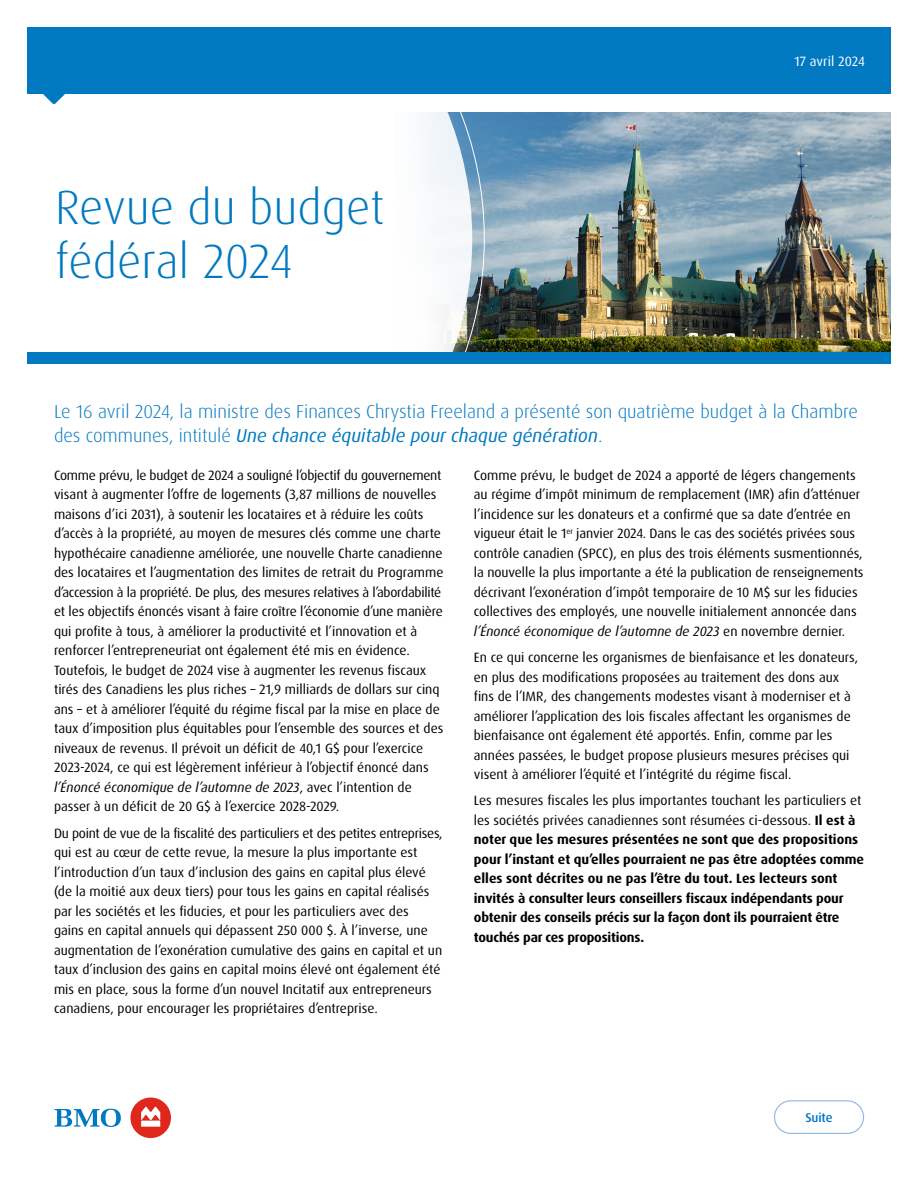
<style>
.page{position:relative;width:918px;height:1188px;background:#fff}
.page>*{position:absolute;margin:0;border:0;box-sizing:border-box;transform-origin:0 0}
.Cover_Title_H1{font:300 48px/54px "Dax Pro";color:#0079c1}
.Intro_Copy_Blue_H2{font:300 18.75px/24.8px "Dax Pro";color:#0079c1}
.Body_Copy{font:13.5px/19.5px "Dax Pro";color:#000}
.Body_Copy-2{font:700 13.5px/19.5px "Dax Pro";letter-spacing:-.01em;color:#000}
.Product_Name_H1{font:13.5px "Dax Pro";letter-spacing:.005em;color:#fff}
.t1{font:500 13.5px "Dax Pro";color:#fff}
.t2{font:500 12.75px "Dax OT";letter-spacing:-.01em;color:#0079c1}
.s1{font-weight:400;font-style:italic}
.s2{font-style:italic}
.s3{font-weight:400}
</style>
<div class="page">
<svg style="left:774px;top:1100px;width:90px;height:34px"></svg>
<svg style="left:55px;top:1109px;width:66px;height:18px"></svg>
<div style="left:130px;top:1098px;width:41px;height:40px;background:#df271c;border-radius:50%"></div>
<svg style="left:141px;top:1107px;width:19px;height:20px"></svg>
<img style="left:485px;top:112px;width:406px;height:241px">
<svg style="left:472px;top:112px;width:13px;height:241px"></svg>
<svg style="left:27px;top:112px;width:445px;height:241px"></svg>
<div style="left:27px;top:353px;width:864px;height:11px;background:#0079c1"></div>
<div style="left:27px;top:27px;width:864px;height:67px;background:#0079c1"></div>
<svg style="left:43px;top:94px;width:22px;height:28px"></svg>
<h1 class="Cover_Title_H1" style="left:55px;top:181px;width:331px">Revue du budget fédéral 2024</h1>
<h1 class="Product_Name_H1" style="left:794px;top:53px;width:72px">17 avril 2024</h1>
<p class="t1" style="left:826px;top:53px;width:40px">PAGE 1</p>
<h2 class="Intro_Copy_Blue_H2" style="left:54px;top:399px;width:806px">Le 16 avril 2024, la ministre des Finances Chrystia Freeland a présenté son quatrième budget à la Chambre des communes, intitulé <span class="s1">Une chance équitable pour chaque génération</span>.</h2>
<p class="Body_Copy" style="left:54px;top:466px;width:391px">Comme prévu, le budget de 2024 a souligné l’objectif du gouvernement visant à augmenter l’offre de logements (3,87 millions de nouvelles maisons d’ici 2031), à soutenir les locataires et à réduire les coûts d’accès à la propriété, au moyen de mesures clés comme une charte hypothécaire canadienne améliorée, une nouvelle Charte canadienne des locataires et l’augmentation des limites de retrait du Programme d’accession à la propriété. De plus, des mesures relatives à l’abordabilité et les objectifs énoncés visant à faire croître l’économie d’une manière qui profite à tous, à améliorer la productivité et l’innovation et à renforcer l’entrepreneuriat ont également été mis en évidence.<br>Toutefois, le budget de 2024 vise à augmenter les revenus fiscaux tirés des Canadiens les plus riches – 21,9 milliards de dollars sur cinq ans – et à améliorer l’équité du régime fiscal par la mise en place de taux d’imposition plus équitables pour l’ensemble des sources et des niveaux de revenus. Il prévoit un déficit de 40,1 G$ pour l’exercice 2023-2024, ce qui est légèrement inférieur à l’objectif énoncé dans <span class="s2">l’Énoncé économique de l’automne de 2023</span>, avec l’intention de passer à un déficit de 20 G$ à l’exercice 2028-2029.</p>
<p class="Body_Copy" style="left:54px;top:823px;width:390px">Du point de vue de la fiscalité des particuliers et des petites entreprises, qui est au cœur de cette revue, la mesure la plus importante est l’introduction d’un taux d’inclusion des gains en capital plus élevé (de la moitié aux deux tiers) pour tous les gains en capital réalisés par les sociétés et les fiducies, et pour les particuliers avec des<br>gains en capital annuels qui dépassent 250 000 $. À l’inverse, une augmentation de l’exonération cumulative des gains en capital et un taux d’inclusion des gains en capital moins élevé ont également été mis en place, sous la forme d’un nouvel Incitatif aux entrepreneurs canadiens, pour encourager les propriétaires d’entreprise.</p>
<p class="Body_Copy" style="left:474px;top:466px;width:391px">Comme prévu, le budget de 2024 a apporté de légers changements au régime d’impôt minimum de remplacement (IMR) afin d’atténuer l’incidence sur les donateurs et a confirmé que sa date d’entrée en vigueur était le 1<sup>er</sup> janvier 2024. Dans le cas des sociétés privées sous contrôle canadien (SPCC), en plus des trois éléments susmentionnés, la nouvelle la plus importante a été la publication de renseignements décrivant l’exonération d’impôt temporaire de 10 M$ sur les fiducies collectives des employés, une nouvelle initialement annoncée dans <span class="s2">l’Énoncé économique de l’automne de 2023</span> en novembre dernier.</p>
<p class="Body_Copy" style="left:474px;top:648px;width:386px">En ce qui concerne les organismes de bienfaisance et les donateurs, en plus des modifications proposées au traitement des dons aux fins de l’IMR, des changements modestes visant à moderniser et à améliorer l’application des lois fiscales affectant les organismes de bienfaisance ont également été apportés. Enfin, comme par les années passées, le budget propose plusieurs mesures précises qui visent à améliorer l’équité et l’intégrité du régime fiscal.</p>
<p class="Body_Copy-2" style="left:474px;top:791px;width:392px"><span class="s3">Les mesures fiscales les plus importantes touchant les particuliers et les sociétés privées canadiennes sont résumées ci-dessous.</span> Il est à noter que les mesures présentées ne sont que des propositions pour l’instant et qu’elles pourraient ne pas être adoptées comme elles sont décrites ou ne pas l’être du tout. Les lecteurs sont invités à consulter leurs conseillers fiscaux indépendants pour obtenir des conseils précis sur la façon dont ils pourraient être touchés par ces propositions.</p>
<p class="t2" style="left:805px;top:1109px;width:29px">Suite</p>
</div>
